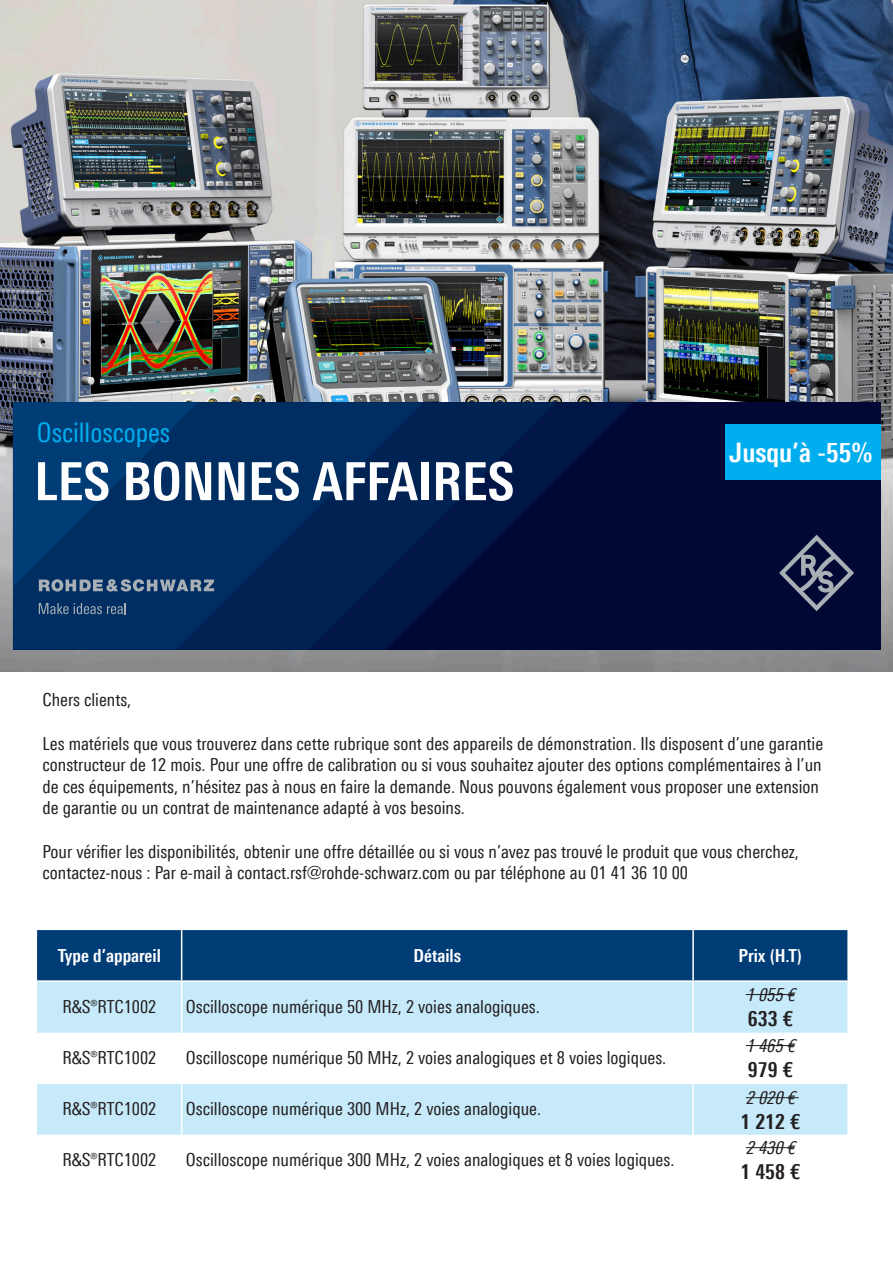
<style>
.page{position:relative;width:893px;height:1263px;background:#fff}
.page>*{position:absolute;margin:0;border:0;box-sizing:border-box;transform-origin:0 0}
.t1{font:700 52.5px "Linotype Univers 620 Cn";color:#fff}
.t2{font:27px "Linotype Univers 420 Cn";color:#00aeef}
.t3{font:700 27px "Linotype Univers 620 Cn";color:#fff}
.t4{font:700 21px "Linotype Univers 620 Cn";color:#231f20}
.t5{font:18px/21.6px "Linotype Univers 420 Cn";color:#231f20}
.t6{font:700 18px "Linotype Univers 620 Cn";color:#fff}
.t7{font:italic 18px "Linotype Univers 420 Cn";color:#231f20}
</style>
<div class="page">
<img style="left:0;top:0;width:893px;height:672px">
<div style="left:13px;top:402px;width:867px;height:248px;background:#000833"></div>
<svg style="left:555px;top:402px;width:78px;height:78px;fill:#001341"></svg>
<svg style="left:423px;top:402px;width:132px;height:210px"></svg>
<svg style="left:13px;top:402px;width:410px;height:248px;background:#002659"></svg>
<svg style="left:779px;top:535px;width:75px;height:76px"></svg>
<svg style="left:13px;top:402px;width:201px;height:190px;background:#05386d"></svg>
<svg style="left:39px;top:603px;width:87px;height:11px"></svg>
<div style="left:725px;top:424px;width:155px;height:56px;background:#00aeef"></div>
<div style="left:37px;top:930px;width:810px;height:50px;background:#003d76"></div>
<div style="left:37px;top:982px;width:810px;height:50px;background:#c6eafa"></div>
<svg style="left:37px;top:1045px;width:810px;height:104px"></svg>
<hr style="left:37px;top:1032px;width:144px;height:1px;background:#c6eafa">
<hr style="left:182px;top:1032px;width:510px;height:1px;background:#c6eafa">
<hr style="left:694px;top:1032px;width:153px;height:1px;background:#c6eafa">
<hr style="left:37px;top:1134px;width:144px;height:1px;background:#c6eafa">
<hr style="left:182px;top:1134px;width:510px;height:1px;background:#c6eafa">
<hr style="left:694px;top:1134px;width:153px;height:1px;background:#c6eafa">
<hr style="left:37px;top:1082px;width:145px;height:2px;background:#fff">
<hr style="left:182px;top:1082px;width:511px;height:2px;background:#fff">
<hr style="left:693px;top:1082px;width:154px;height:2px;background:#fff">
<hr style="left:181px;top:982px;width:1px;height:50px;background:#fff">
<hr style="left:692px;top:982px;width:2px;height:50px;background:#fff">
<hr style="left:181px;top:1032px;width:1px;height:50px;background:#fff">
<hr style="left:692px;top:1032px;width:2px;height:50px;background:#fff">
<hr style="left:181px;top:1084px;width:1px;height:50px;background:#fff">
<hr style="left:692px;top:1084px;width:2px;height:50px;background:#fff">
<hr style="left:181px;top:1134px;width:1px;height:51px;background:#fff">
<hr style="left:692px;top:1134px;width:2px;height:51px;background:#fff">
<hr style="left:181px;top:930px;width:1px;height:50px;background:#fff">
<hr style="left:692px;top:930px;width:2px;height:50px;background:#fff">
<hr style="left:746px;top:994px;width:49px;height:1px;background:#231f20">
<hr style="left:746px;top:1045px;width:49px;height:1px;background:#231f20">
<hr style="left:746px;top:1097px;width:53px;height:1px;background:#231f20">
<hr style="left:746px;top:1147px;width:49px;height:1px;background:#231f20">
<p class="t2" style="left:37px;top:416px;width:135px">Oscilloscopes</p>
<p class="t1" style="left:34px;top:450px;width:481px">LES BONNES AFFAIRES</p>
<p class="t3" style="left:729px;top:436px;width:145px">Jusqu’à -55%</p>
<p class="t5" style="left:43px;top:689px;width:90px">Chers clients,</p>
<p class="t5" style="left:43px;top:732px;width:782px">Les matériels que vous trouverez dans cette rubrique sont des appareils de démonstration. Ils disposent d’une garantie constructeur de 12 mois. Pour une offre de calibration ou si vous souhaitez ajouter des options complémentaires à l’un de ces équipements, n’hésitez pas à nous en faire la demande. Nous pouvons également vous proposer une extension de garantie ou un contrat de maintenance adapté à vos besoins.</p>
<p class="t5" style="left:43px;top:840px;width:758px">Pour vérifier les disponibilités, obtenir une offre détaillée ou si vous n’avez pas trouvé le produit que vous cherchez, contactez-nous : Par e-mail à contact.rsf@rohde-schwarz.com ou par téléphone au 01 41 36 10 00</p>
<p class="t6" style="left:58px;top:945px;width:105px">Type d’appareil</p>
<p class="t6" style="left:414px;top:945px;width:49px">Détails</p>
<p class="t6" style="left:738px;top:945px;width:65px">Prix (H.T)</p>
<p class="t5" style="left:62px;top:996px;width:96px">R&amp;S®RTC1002</p>
<p class="t5" style="left:186px;top:996px;width:355px">Oscilloscope numérique 50 MHz, 2 voies analogiques.</p>
<p class="t7" style="left:746px;top:984px;width:55px">1055€</p>
<p class="t4" style="left:748px;top:1006px;width:46px">633 €</p>
<p class="t5" style="left:62px;top:1047px;width:96px">R&amp;S®RTC1002</p>
<p class="t5" style="left:186px;top:1047px;width:482px">Oscilloscope numérique 50 MHz, 2 voies analogiques et 8 voies logiques.</p>
<p class="t5" style="left:62px;top:1098px;width:96px">R&amp;S®RTC1002</p>
<p class="t5" style="left:186px;top:1098px;width:357px">Oscilloscope numérique 300 MHz, 2 voies analogique.</p>
<p class="t5" style="left:62px;top:1149px;width:96px">R&amp;S®RTC1002</p>
<p class="t5" style="left:186px;top:1149px;width:490px">Oscilloscope numérique 300 MHz, 2 voies analogiques et 8 voies logiques.</p>
<p class="t7" style="left:746px;top:1035px;width:55px">1465€</p>
<p class="t4" style="left:748px;top:1057px;width:46px">979 €</p>
<p class="t7" style="left:746px;top:1087px;width:55px">2020€</p>
<p class="t4" style="left:740px;top:1109px;width:61px">1 212 €</p>
<p class="t7" style="left:746px;top:1137px;width:55px">2430€</p>
<p class="t4" style="left:740px;top:1159px;width:61px">1 458 €</p>
</div>
